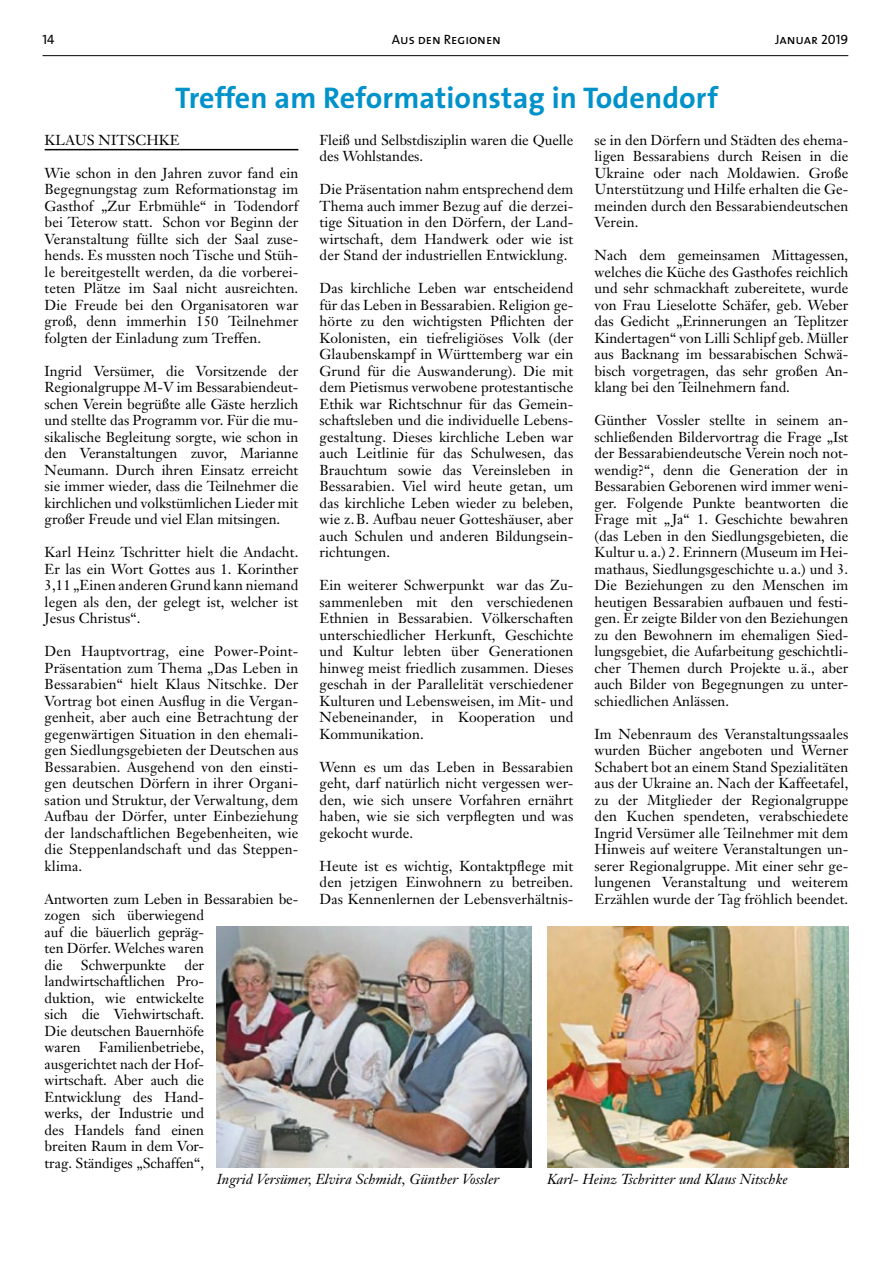
<style>
.page{position:relative;width:893px;height:1263px;background:#fff}
.page>*{position:absolute;margin:0;border:0;box-sizing:border-box;transform-origin:0 0}
.t1{font:700 30px "The Sans B7";letter-spacing:.005em;color:#0092ca}
.t2{font:14.25px/16.5px "Janson Text";letter-spacing:.005em;color:#000;text-align:justify}
.t3{font:italic 14.25px "Janson Text";letter-spacing:.005em;color:#000}
.t4{font:13.5px "The Sans Caps";color:#000}
</style>
<div class="page">
<hr style="left:43px;top:55px;width:805px;height:1px;background:#000">
<hr style="left:45px;top:149px;width:253px;height:1px;background:#000">
<img style="left:217px;top:927px;width:315px;height:241px">
<img style="left:547px;top:927px;width:301px;height:241px">
<p class="t4" style="left:43px;top:28px;width:14px">14</p>
<p class="t4" style="left:392px;top:28px;width:111px">Aus den Regionen</p>
<p class="t4" style="left:775px;top:28px;width:75px">Januar 2019</p>
<h1 class="t1" style="left:175px;top:82px;width:544px">Treffen am Reformationstag in Todendorf</h1>
<p class="t2" style="left:45px;top:131px;width:22px">Klaus</p>
<p class="t2" style="left:99px;top:131px;width:24px">Nitschke</p>
<p class="t2" style="left:45px;top:164px;width:255px">Wie schon in den Jahren zuvor fand ein Begegnungstag zum Reformationstag im Gasthof „Zur Erbmühle“ in Todendorf bei Teterow statt. Schon vor Beginn der Veranstaltung füllte sich der Saal zuse&shy;hends. Es mussten noch Tische und Stüh&shy;le bereitgestellt werden, da die vorberei&shy;teten Plätze im Saal nicht ausreichten.<br>Die Freude bei den Organisatoren war groß, denn immerhin 150 Teilnehmer folgten der Einladung zum Treffen.</p>
<p class="t2" style="left:45px;top:362px;width:255px">Ingrid Versümer, die Vorsitzende der Regionalgruppe M-V im Bessarabiendeut&shy;schen Verein begrüßte alle Gäste herzlich und stellte das Programm vor. Für die mu&shy;sikalische Begleitung sorgte, wie schon in den Veranstaltungen zuvor, Marianne Neumann. Durch ihren Einsatz erreicht sie immer wieder, dass die Teilnehmer die kirchlichen und volkstümlichen Lieder mit großer Freude und viel Elan mitsingen.</p>
<p class="t2" style="left:45px;top:544px;width:255px">Karl Heinz Tschritter hielt die Andacht.<br>Er las ein Wort Gottes aus 1. Korinther 3,11 „Einen anderen Grund kann niemand legen als den, der gelegt ist, welcher ist Jesus Christus“.</p>
<p class="t2" style="left:45px;top:643px;width:255px;text-align:left">Den Hauptvortrag, eine Power-Point-Präsentation zum Thema „Das Leben in Bessarabien“ hielt Klaus Nitschke. Der Vortrag bot einen Ausflug in die Vergan&shy;genheit, aber auch eine Betrachtung der gegenwärtigen Situation in den ehemali&shy;gen Siedlungsgebieten der Deutschen aus Bessarabien. Ausgehend von den einsti&shy;gen deutschen Dörfern in ihrer Organi&shy;sation und Struktur, der Verwaltung, dem Aufbau der Dörfer, unter Einbeziehung der landschaftlichen Begebenheiten, wie die Steppenlandschaft und das Steppen&shy;klima.</p>
<p class="t2" style="left:45px;top:890px;width:255px;text-align:left">Antworten zum Leben in Bessarabien be&shy;zogen sich überwiegend<br>auf die bäuerlich gepräg-<br>ten Dörfer. Welches waren<br>die</p>
<p class="t2" style="left:45px;top:956px;width:161px;text-indent:140px">der landwirtschaftlichen Pro&shy;duktion, wie entwickelte sich die Viehwirtschaft.<br>Die deutschen Bauernhöfe waren</p>
<p class="t2" style="left:81px;top:956px;width:87px">Schwerpunkte</p>
<p class="t2" style="left:45px;top:1039px;width:161px;text-indent:54px">Familienbetriebe, ausgerichtet nach der Hof&shy;wirtschaft. Aber auch die Entwicklung des Hand&shy;werks, der Industrie und des Handels fand einen breiten Raum in dem Vor&shy;trag. Ständiges „Schaffen“,</p>
<p class="t2" style="left:320px;top:131px;width:255px">Fleiß und Selbstdisziplin waren die Quelle des Wohlstandes.</p>
<p class="t2" style="left:320px;top:181px;width:255px">Die Präsentation nahm entsprechend dem Thema auch immer Bezug auf die derzei&shy;tige Situation in den Dörfern, der Land&shy;wirtschaft, dem Handwerk oder wie ist der Stand der industriellen Entwicklung.</p>
<p class="t2" style="left:320px;top:280px;width:255px">Das kirchliche Leben war entscheidend für das Leben in Bessarabien. Religion ge&shy;hörte zu den wichtigsten Pflichten der Kolonisten, ein tiefreligiöses Volk (der Glaubenskampf in Württemberg war ein Grund für die Auswanderung). Die mit dem Pietismus verwobene protestantische Ethik war Richtschnur für das Gemein&shy;schaftsleben und die individuelle Lebens&shy;gestaltung. Dieses kirchliche Leben war auch Leitlinie für das Schulwesen, das Brauchtum sowie das Vereinsleben in Bessarabien. Viel wird heute getan, um das kirchliche Leben wieder zu beleben, wie z.B. Aufbau neuer Gotteshäuser, aber auch Schulen und anderen Bildungsein&shy;richtungen.</p>
<p class="t2" style="left:320px;top:577px;width:255px">Ein weiterer Schwerpunkt war das Zu&shy;sammenleben mit den verschiedenen Ethnien in Bessarabien. Völkerschaften unterschiedlicher Herkunft, Geschichte und Kultur lebten über Generationen hinweg meist friedlich zusammen. Dieses geschah in der Parallelität verschiedener Kulturen und Lebensweisen, im Mit- und Nebeneinander, in Kooperation und Kommunikation.</p>
<p class="t2" style="left:320px;top:758px;width:255px">Wenn es um das Leben in Bessarabien geht, darf natürlich nicht vergessen wer&shy;den, wie sich unsere Vorfahren ernährt haben, wie sie sich verpflegten und was gekocht wurde.</p>
<p class="t2" style="left:320px;top:857px;width:255px">Heute ist es wichtig, Kontaktpflege mit den jetzigen Einwohnern zu betreiben.<br>Das Kennenlernen der Lebensverhältnis-</p>
<p class="t2" style="left:595px;top:131px;width:255px">se in den Dörfern und Städten des ehema&shy;ligen Bessarabiens durch Reisen in die Ukraine oder nach Moldawien. Große Unterstützung und Hilfe erhalten die Ge&shy;meinden durch den Bessarabiendeutschen Verein.</p>
<p class="t2" style="left:595px;top:247px;width:255px">Nach dem gemeinsamen Mittagessen, welches die Küche des Gasthofes reichlich und sehr schmackhaft zubereitete, wurde von Frau Lieselotte Schäfer, geb. Weber das Gedicht „Erinnerungen an Teplitzer Kindertagen“ von Lilli Schlipf geb. Müller aus Backnang im bessarabischen Schwä&shy;bisch vorgetragen, das sehr großen An&shy;klang bei den Teilnehmern fand.</p>
<p class="t2" style="left:595px;top:412px;width:255px">Günther Vossler stellte in seinem an&shy;schließenden Bildervortrag die Frage „Ist der Bessarabiendeutsche Verein noch not&shy;wendig?“, denn die Generation der in Bessarabien Geborenen wird immer weni&shy;ger. Folgende Punkte beantworten die Frage mit „ Ja“ 1. Geschichte bewahren (das Leben in den Siedlungsgebieten, die Kultur u. a.) 2. Erinnern (Museum im Hei&shy;mathaus, Siedlungsgeschichte u. a.) und 3.<br>Die Beziehungen zu den Menschen im heutigen Bessarabien aufbauen und festi&shy;gen. Er zeigte Bilder von den Beziehungen zu den Bewohnern im ehemaligen Sied&shy;lungsgebiet, die Aufarbeitung geschichtli&shy;cher Themen durch Projekte u. ä., aber auch Bilder von Begegnungen zu unter&shy;schiedlichen Anlässen.</p>
<p class="t2" style="left:595px;top:725px;width:255px">Im Nebenraum des Veranstaltungssaales wurden Bücher angeboten und Werner Schabert bot an einem Stand Spezialitäten aus der Ukraine an. Nach der Kaffeetafel, zu der Mitglieder der Regionalgruppe den Kuchen spendeten, verabschiedete Ingrid Versümer alle Teilnehmer mit dem Hinweis auf weitere Veranstaltungen un&shy;serer Regionalgruppe. Mit einer sehr ge&shy;lungenen Veranstaltung und weiterem Erzählen wurde der Tag fröhlich beendet.</p>
<p class="t3" style="left:217px;top:1170px;width:284px">Ingrid Versümer, Elvira Schmidt, Günther Vossler</p>
<p class="t3" style="left:547px;top:1170px;width:242px">Karl- Heinz Tschritter und Klaus Nitschke</p>
</div>
